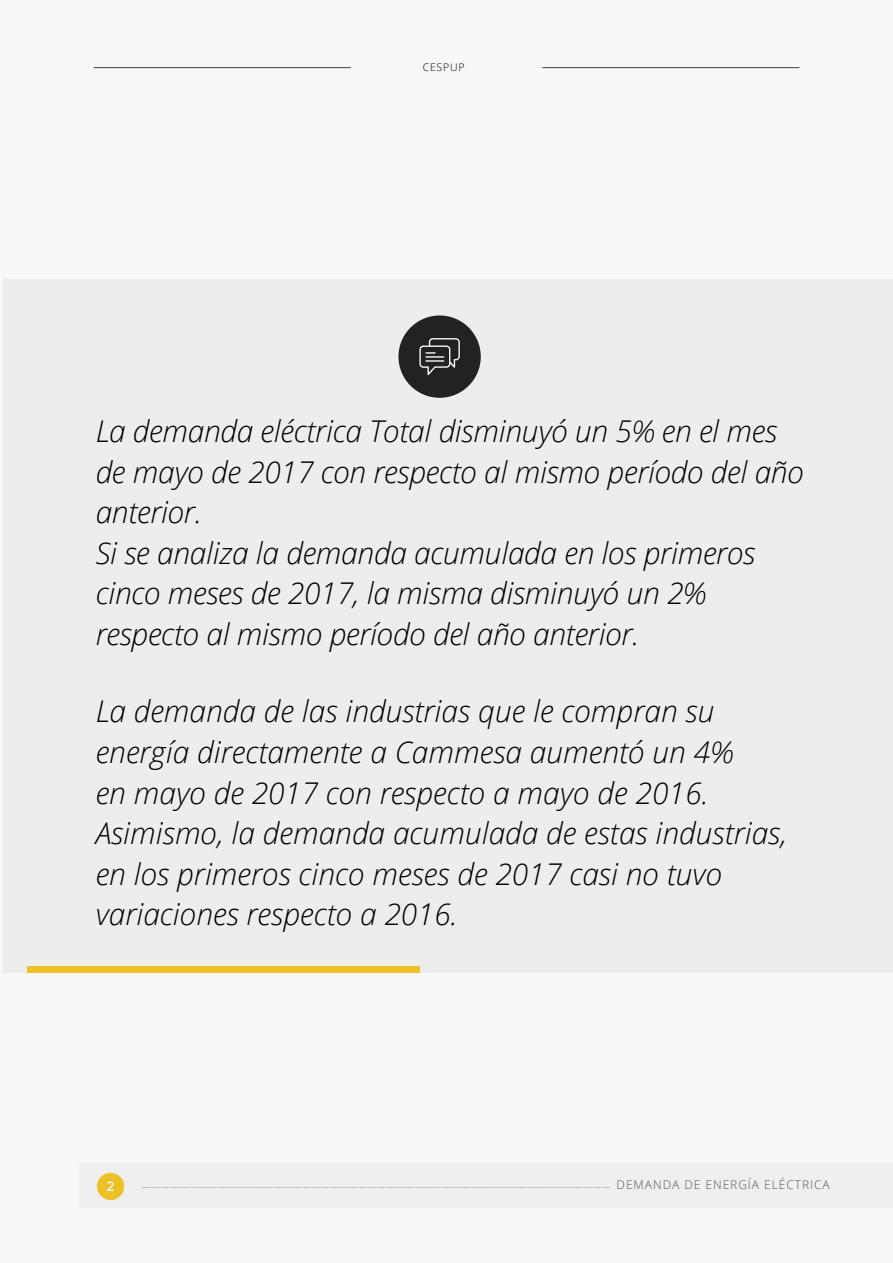
<style>
.page{position:relative;width:893px;height:1263px;background:#f8f8f8}
.page>*{position:absolute;margin:0;border:0;box-sizing:border-box;transform-origin:0 0}
.t1{font:italic 300 30px/40.5px "Open Sans";color:#000}
.t2{font:600 13.2px "Open Sans";color:#fff}
.t3{font:300 12px "Open Sans";letter-spacing:.08em;color:#565659}
.t4{font:300 10.5px "Open Sans";letter-spacing:.08em;color:#000}
</style>
<div class="page">
<div style="left:3px;top:279px;width:890px;height:486px;background:#ededee"></div>
<div style="left:398px;top:315px;width:83px;height:83px;background:#222223;border-radius:50%"></div>
<svg style="left:419px;top:338px;width:41px;height:37px"></svg>
<div style="left:3px;top:765px;width:890px;height:208px;background:#ededee"></div>
<div style="left:27px;top:966px;width:392px;height:7px;background:#ecc027"></div>
<div style="left:79px;top:1163px;width:814px;height:45px;background:#efeff0"></div>
<div style="left:97px;top:1173px;width:27px;height:27px;background:#ecc027;border-radius:50%"></div>
<hr style="left:94px;top:67px;width:257px;height:1px;background:#3d3c3e">
<hr style="left:542px;top:67px;width:257px;height:1px;background:#3d3c3e">
<svg style="left:143px;top:1187px;width:466px;height:1px"></svg>
<p class="t4" style="left:423px;top:60px;width:43px">CESPUP</p>
<p class="t1" style="left:96px;top:410px;width:710px">La demanda eléctrica Total disminuyó un 5% en el mes de mayo de 2017 con respecto al mismo período del año anterior.<br>Si se analiza la demanda acumulada en los primeros cinco meses de 2017, la misma disminuyó un 2% respecto al mismo período del año anterior.</p>
<p class="t1" style="left:96px;top:690px;width:693px">La demanda de las industrias que le compran su energía directamente a Cammesa aumentó un 4%<br>en mayo de 2017 con respecto a mayo de 2016.<br>Asimismo, la demanda acumulada de estas industrias, en los primeros cinco meses de 2017 casi no tuvo variaciones respecto a 2016.</p>
<p class="t2" style="left:107px;top:1177px;width:9px">2</p>
<p class="t3" style="left:617px;top:1177px;width:215px">DEMANDA DE ENERGÍA ELÉCTRICA</p>
</div>
